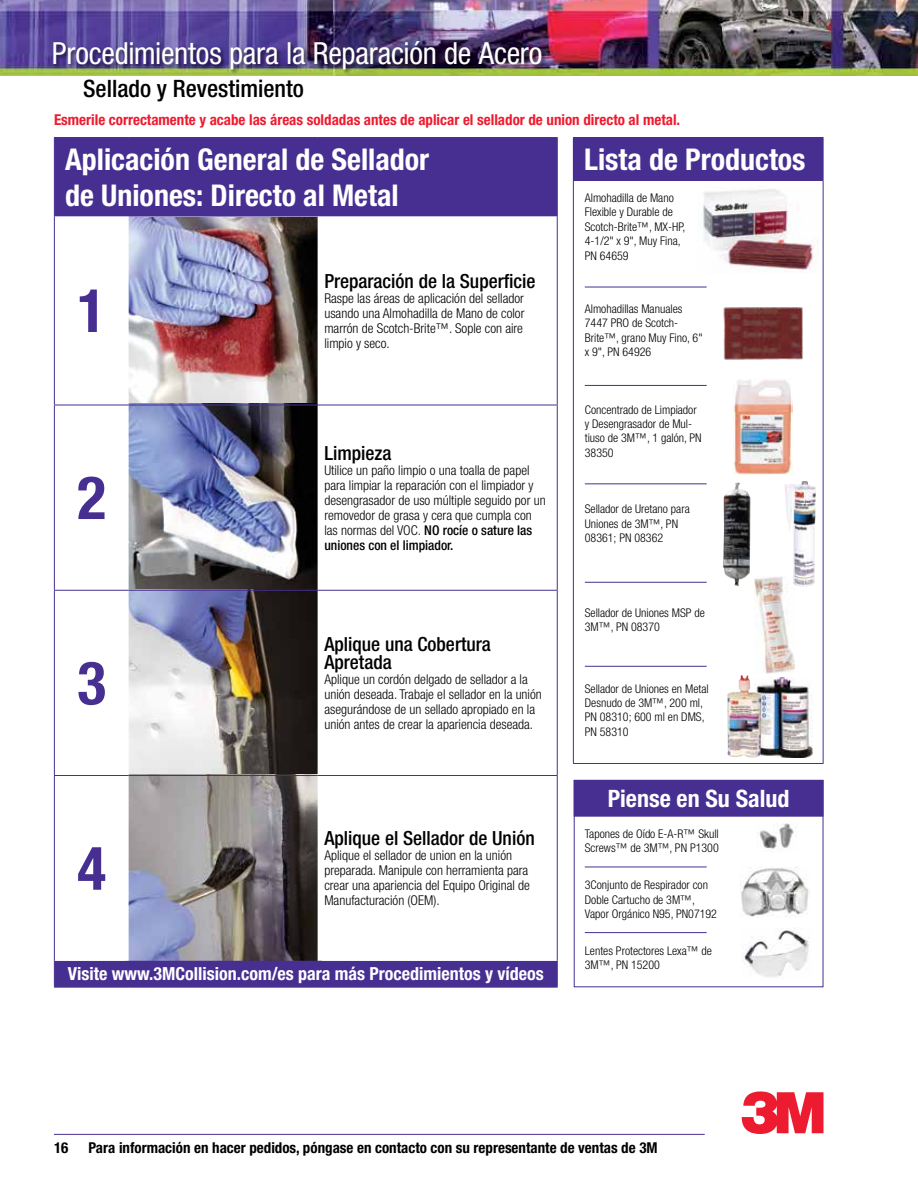
<style>
.page{position:relative;width:918px;height:1188px;background:#fff}
.page>*{position:absolute;margin:0;border:0;box-sizing:border-box;transform-origin:0 0}
.t1{font:700 condensed 60px "Helvetica Neue LT Std";color:#472f92}
.t2{font:condensed 30.45px "Helvetica Neue LT Std";letter-spacing:-.01em;color:#fff}
.t3{font:700 condensed 30px/36px "Helvetica Neue LT Std";color:#fff}
.t4{font:500 condensed 24px "Helvetica Neue LT Std";color:#000}
.t5{font:700 condensed 24px "Helvetica Neue LT Std";color:#fff}
.t6{font:500 condensed 19.5px/18px "Helvetica Neue LT Std";color:#000}
.t7{font:700 condensed 18px "Helvetica Neue LT Std";color:#fff}
.t8{font:700 condensed 15px "Helvetica Neue LT Std";color:#ed1b2f}
.t9{font:700 condensed 15px "Helvetica Neue LT Std";color:#000}
.t10{font:300 condensed 13.5px/15px "Helvetica Neue LT Std";color:#000}
.t11{font:300 condensed 12px/14.4px "Helvetica Neue LT Std";color:#000}
.s1{font-weight:500}
</style>
<div class="page">
<img style="left:0;top:0;width:918px;height:76px">
<div style="left:53px;top:40px;width:494px;height:35px;background:#000;opacity:.6"></div>
<svg style="left:741px;top:1091px;width:82px;height:43px"></svg>
<hr style="left:54px;top:1134px;width:651px;height:1px;background:#472f92">
<div style="left:55px;top:138px;width:502px;height:849px;background:#472f92"></div>
<img style="left:55px;top:217px;width:502px;height:744px">
<hr style="left:54px;top:138px;width:1px;height:79px;background:#472f92">
<hr style="left:54px;top:137px;width:75px;height:1px;background:#472f92">
<hr style="left:129px;top:137px;width:189px;height:1px;background:#472f92">
<hr style="left:318px;top:137px;width:240px;height:1px;background:#472f92">
<hr style="left:557px;top:138px;width:1px;height:79px;background:#472f92">
<hr style="left:54px;top:217px;width:1px;height:188px;background:#472f92">
<hr style="left:557px;top:217px;width:1px;height:188px;background:#472f92">
<hr style="left:54px;top:405px;width:1px;height:185px;background:#472f92">
<hr style="left:54px;top:591px;width:1px;height:184px;background:#472f92">
<hr style="left:557px;top:405px;width:1px;height:185px;background:#472f92">
<hr style="left:54px;top:776px;width:1px;height:185px;background:#472f92">
<hr style="left:557px;top:591px;width:1px;height:184px;background:#472f92">
<hr style="left:557px;top:776px;width:1px;height:185px;background:#472f92">
<svg style="left:54px;top:961px;width:1px;height:26px"></svg>
<hr style="left:54px;top:987px;width:75px;height:1px;background:#472f92">
<hr style="left:129px;top:987px;width:189px;height:1px;background:#472f92">
<hr style="left:318px;top:987px;width:240px;height:1px;background:#472f92">
<svg style="left:557px;top:961px;width:1px;height:26px"></svg>
<hr style="left:54px;top:405px;width:75px;height:1px;background:#472f92">
<hr style="left:129px;top:405px;width:189px;height:1px;background:#472f92">
<hr style="left:318px;top:405px;width:240px;height:1px;background:#472f92">
<hr style="left:54px;top:590px;width:75px;height:1px;background:#472f92">
<hr style="left:129px;top:590px;width:189px;height:1px;background:#472f92">
<hr style="left:318px;top:590px;width:240px;height:1px;background:#472f92">
<hr style="left:54px;top:775px;width:75px;height:1px;background:#472f92">
<hr style="left:129px;top:775px;width:189px;height:1px;background:#472f92">
<hr style="left:318px;top:775px;width:240px;height:1px;background:#472f92">
<div style="left:573px;top:138px;width:250px;height:43px;background:#472f92"></div>
<hr style="left:573px;top:137px;width:251px;height:1px;background:#472f92">
<hr style="left:823px;top:138px;width:1px;height:43px;background:#472f92">
<hr style="left:573px;top:181px;width:1px;height:582px;background:#472f92">
<hr style="left:823px;top:181px;width:1px;height:582px;background:#472f92">
<hr style="left:573px;top:763px;width:251px;height:1px;background:#472f92">
<hr style="left:585px;top:582px;width:122px;height:1px;background:#472f92">
<hr style="left:585px;top:666px;width:122px;height:1px;background:#472f92">
<hr style="left:585px;top:483px;width:122px;height:1px;background:#472f92">
<hr style="left:585px;top:385px;width:122px;height:1px;background:#472f92">
<hr style="left:585px;top:287px;width:122px;height:1px;background:#472f92">
<img style="left:723px;top:307px;width:80px;height:53px">
<img style="left:733px;top:379px;width:60px;height:96px">
<img style="left:703px;top:189px;width:116px;height:84px">
<img style="left:755px;top:577px;width:40px;height:96px">
<img style="left:762px;top:677px;width:50px;height:81px">
<img style="left:727px;top:675px;width:35px;height:83px">
<img style="left:784px;top:481px;width:32px;height:106px">
<img style="left:723px;top:482px;width:28px;height:104px">
<div style="left:574px;top:780px;width:249px;height:36px;background:#472f92"></div>
<div style="left:574px;top:780px;width:249px;height:37px;border:1px solid #472f92"></div>
<img style="left:742px;top:927px;width:68px;height:50px">
<img style="left:757px;top:823px;width:39px;height:26px">
<hr style="left:585px;top:867px;width:122px;height:1px;background:#472f92">
<hr style="left:585px;top:932px;width:122px;height:1px;background:#472f92">
<img style="left:741px;top:867px;width:69px;height:51px">
<h2 class="t2" style="left:52px;top:36px;width:492px">Procedimientos para la Reparación de Acero</h2>
<h3 class="t4" style="left:83px;top:74px;width:222px">Sellado y Revestimiento</h3>
<p class="t8" style="left:54px;top:111px;width:628px">Esmerile correctamente y acabe las áreas soldadas antes de aplicar el sellador de union directo al metal.</p>
<h3 class="t3" style="left:65px;top:141px;width:366px">Aplicación General de Sellador de Uniones: Directo al Metal</h3>
<h3 class="t3" style="left:584px;top:141px;width:223px">Lista de Productos</h3>
<p class="t11" style="left:585px;top:191px;width:102px">Almohadilla de Mano<br>Flexible y Durable de<br>Scotch-Brite™, MX-HP,<br>4-1/2" x 9", Muy Fina,<br>PN 64659</p>
<h1 class="t1" style="left:77px;top:274px;width:30px">1</h1>
<h1 class="t1" style="left:77px;top:461px;width:30px">2</h1>
<h1 class="t1" style="left:77px;top:647px;width:30px">3</h1>
<h1 class="t1" style="left:77px;top:832px;width:30px">4</h1>
<h3 class="t6" style="left:324px;top:272px;width:213px">Preparación de la Superficie</h3>
<p class="t10" style="left:324px;top:290px;width:202px;text-align:justify">Raspe las áreas de aplicación del sellador usando una Almohadilla de Mano de color marrón de Scotch-Brite™. Sople con aire limpio y seco.</p>
<h3 class="t6" style="left:324px;top:443px;width:69px">Limpieza</h3>
<p class="t10" style="left:324px;top:462px;width:223px">Utilice un paño limpio o una toalla de papel para limpiar la reparación con el limpiador y desengrasador de uso múltiple seguido por un removedor de grasa y cera que cumpla con las normas del VOC. <span class="s1">NO rocíe o sature las uniones con el limpiador.</span></p>
<h3 class="t6" style="left:324px;top:635px;width:168px">Aplique una Cobertura<br>Apretada</h3>
<p class="t10" style="left:324px;top:671px;width:219px">Aplique un cordón delgado de sellador a la unión deseada. Trabaje el sellador en la unión asegurándose de un sellado apropiado en la unión antes de crear la apariencia deseada.</p>
<h3 class="t6" style="left:324px;top:829px;width:212px">Aplique el Sellador de Unión</h3>
<p class="t10" style="left:324px;top:848px;width:207px">Aplique el sellador de union en la unión preparada. Manipule con herramienta para crear una apariencia del Equipo Original de Manufacturación (OEM).</p>
<h3 class="t7" style="left:68px;top:963px;width:477px">Visite www.3MCollision.com/es para más Procedimientos y vídeos</h3>
<p class="t11" style="left:585px;top:302px;width:119px">Almohadillas Manuales<br>7447 PRO de Scotch-<br>Brite™, grano Muy Fino, 6" x 9", PN 64926</p>
<p class="t11" style="left:585px;top:402px;width:118px">Concentrado de Limpiador y Desengrasador de Mul&shy;tiuso de 3M™, 1 galón, PN<br>38350</p>
<p class="t11" style="left:585px;top:502px;width:107px">Sellador de Uretano para<br>Uniones de 3M™, PN<br>08361; PN 08362</p>
<p class="t11" style="left:585px;top:606px;width:122px">Sellador de Uniones MSP de<br>3M™, PN 08370</p>
<p class="t11" style="left:585px;top:681px;width:125px">Sellador de Uniones en Metal<br>Desnudo de 3M™, 200 ml,<br>PN 08310; 600 ml en DMS,<br>PN 58310</p>
<h3 class="t5" style="left:608px;top:784px;width:183px">Piense en Su Salud</h3>
<p class="t11" style="left:585px;top:826px;width:136px">Tapones de Oído E-A-R™ Skull<br>Screws™ de 3M™, PN P1300</p>
<p class="t11" style="left:585px;top:878px;width:134px">3Conjunto de Respirador con<br>Doble Cartucho de 3M™,<br>Vapor Orgánico N95, PN07192</p>
<p class="t11" style="left:585px;top:943px;width:129px">Lentes Protectores Lexa™ de<br>3M™, PN 15200</p>
<p class="t9" style="left:54px;top:1138px;width:16px">16</p>
<p class="t9" style="left:89px;top:1138px;width:571px">Para información en hacer pedidos, póngase en contacto con su representante de ventas de 3M</p>
</div>
